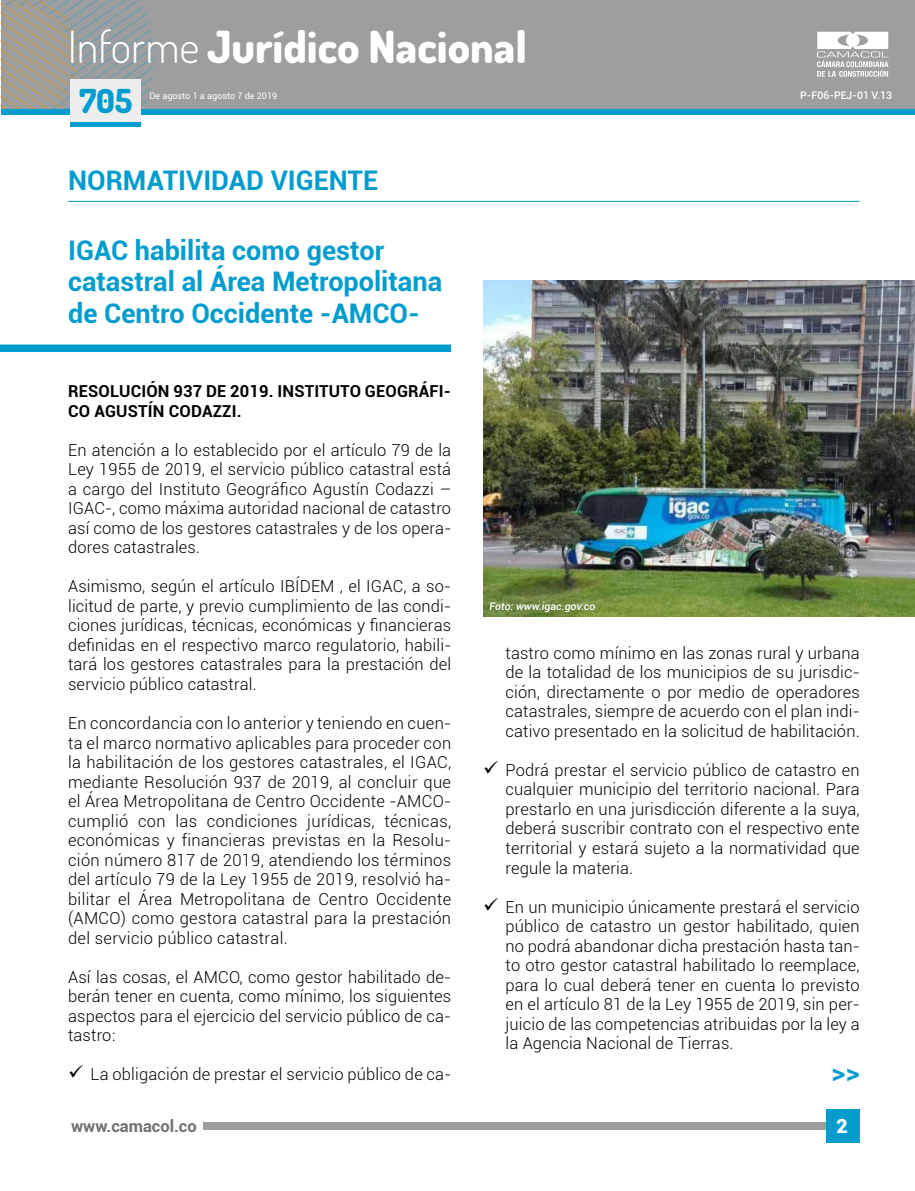
<style>
.page{position:relative;width:915px;height:1191px;background:#fff}
.page>*{position:absolute;margin:0;border:0;box-sizing:border-box;transform-origin:0 0}
.t1{font:800 44.25px "Dosis";color:#fff}
.t2{font:800 33px "Dosis";color:#009cce}
.t3{font:700 27px/31.5px "Roboto";color:#009cce}
.t4{font:900 19.5px "Roboto";color:#fff}
.t5{font:300 16.5px/19.5px "Roboto";letter-spacing:.01em;color:#000;text-align:justify}
.t6{font:700 16.5px/19.5px "Roboto";letter-spacing:.01em;color:#000}
.t7{font:700 16.5px "Roboto";color:#707172}
.t8{font:italic 500 10.5px "Roboto";color:#fff}
.t9{font:500 10.5px "Roboto";color:#fff}
.t10{font:9px "Roboto";color:#fff}
.s1{font-weight:300}
</style>
<div class="page">
<div style="left:203px;top:1122px;width:655px;height:7px;background:#9c9e9f"></div>
<div style="left:825px;top:1109px;width:33px;height:34px;background:#009cce"></div>
<div style="left:1px;top:0;width:913px;height:108px;background:#9c9e9f"></div>
<div style="left:1px;top:109px;width:913px;height:5px;background:#009cce"></div>
<svg style="left:1px;top:0;width:158px;height:109px"></svg>
<svg style="left:817px;top:32px;width:71px;height:45px"></svg>
<div style="left:70px;top:122px;width:70px;height:5px;background:#009cce"></div>
<div style="left:70px;top:79px;width:70px;height:43px;background:#eceded"></div>
<img style="left:483px;top:280px;width:430px;height:337px">
<div style="left:0;top:344px;width:451px;height:8px;background:#009cce"></div>
<hr style="left:68px;top:201px;width:791px;height:1px;background:#009cce">
<h1 class="t1" style="left:68px;top:18px;width:460px"><span class="s1">Informe</span> Jurídico Nacional</h1>
<h2 class="t2" style="left:79px;top:80px;width:54px">705</h2>
<p class="t10" style="left:149px;top:90px;width:129px">De agosto 1 a agosto 7 de 2019</p>
<h3 class="t3" style="left:68px;top:164px;width:218px">Normatividad Vige</h3>
<h3 class="t3" style="left:329px;top:164px;width:48px">nte</h3>
<h3 class="t3" style="left:68px;top:233px;width:375px">IGAC habilita como gestor catastral al Área Metropolitana de Centro Occidente -AMCO</h3>
<h3 class="t3" style="left:408px;top:296px;width:13px">-</h3>
<p class="t9" style="left:800px;top:87px;width:93px">P-F06-PEJ-01 V.13</p>
<p class="t6" style="left:68px;top:381px;width:384px;text-indent:30px">olución 937 de 2019. Instituto Geográfi&shy;co Ag ustín Codazzi.</p>
<p class="t5" style="left:68px;top:440px;width:384px">En atención a lo establecido por el artículo 79 de la Ley 1955 de 2019, el servicio público catastral está a cargo del Instituto Geográfico Agustín Codazzi – IGAC-, como máxima autoridad nacional de catastro así como de los gestores catastrales y de los opera&shy;dores catastrales.</p>
<p class="t5" style="left:68px;top:576px;width:384px">Asimismo, según el artículo IBÍDEM , el IGAC, a so&shy;licitud de parte, y previo cumplimiento de las condi&shy;ciones jurídicas, técnicas, económicas y financieras definidas en el respectivo marco regulatorio, habili&shy;tará los gestores catastrales para la prestación del servicio público catastral.</p>
<p class="t5" style="left:68px;top:713px;width:384px">En concordancia con lo anterior y teniendo en cuen&shy;ta el marco normativo aplicables para proceder con la habilitación de los gestores catastrales, el IGAC, mediante Resolución 937 de 2019, al concluir que el Área Metropolitana de Centro Occidente -AMCO&shy;cumplió con las condiciones jurídicas, técnicas, económicas y financieras previstas en la Resolu&shy;ción número 817 de 2019, atendiendo los términos del artículo 79 de la Ley 1955 de 2019, resolvió ha&shy;bilitar el Área Metropolitana de Centro Occidente (AMCO) como gestora catastral para la prestación del servicio público catastral.</p>
<p class="t5" style="left:68px;top:966px;width:384px">Así las cosas, el AMCO, como gestor habilitado de&shy;berán tener en cuenta, como mínimo, los siguientes aspectos para el ejercicio del servicio público de ca&shy;tastro:</p>
<p class="t5" style="left:68px;top:1064px;width:384px">✓ La obligación de prestar el servicio público de ca-</p>
<p class="t6" style="left:68px;top:381px;width:11px">Res</p>
<p class="t8" style="left:489px;top:598px;width:107px">Foto: www.igac.gov.co</p>
<p class="t5" style="left:505px;top:643px;width:355px">tastro como mínimo en las zonas rural y urbana de la totalidad de los municipios de su jurisdic&shy;ción, directamente o por medio de operadores catastrales, siempre de acuerdo con el plan indi&shy;cativo presentado en la solicitud de habilitación.</p>
<p class="t5" style="left:505px;top:760px;width:355px;text-indent:-22px">✓ Podrá prestar el servicio público de catastro en cualquier municipio del territorio nacional. Para prestarlo en una jurisdicción diferente a la suya, deberá suscribir contrato con el respectivo ente territorial y estará sujeto a la normatividad que regule la materia.</p>
<p class="t5" style="left:505px;top:896px;width:355px;text-indent:-22px">✓ En un municipio únicamente prestará el servicio público de catastro un gestor habilitado, quien no podrá abandonar dicha prestación hasta tan&shy;to otro gestor catastral habilitado lo reemplace, para lo cual deberá tener en cuenta lo previsto en el artículo 81 de la Ley 1955 de 2019, sin per&shy;juicio de las competencias atribuidas por la ley a la Agencia Nacional de Tierras.</p>
<h3 class="t3" style="left:831px;top:1055px;width:30px">&gt;&gt;</h3>
<p class="t4" style="left:836px;top:1112px;width:13px">2</p>
<p class="t7" style="left:71px;top:1114px;width:127px">www.camacol.co</p>
<p class="t4" style="left:836px;top:1114px;width:13px">1</p>
</div>
